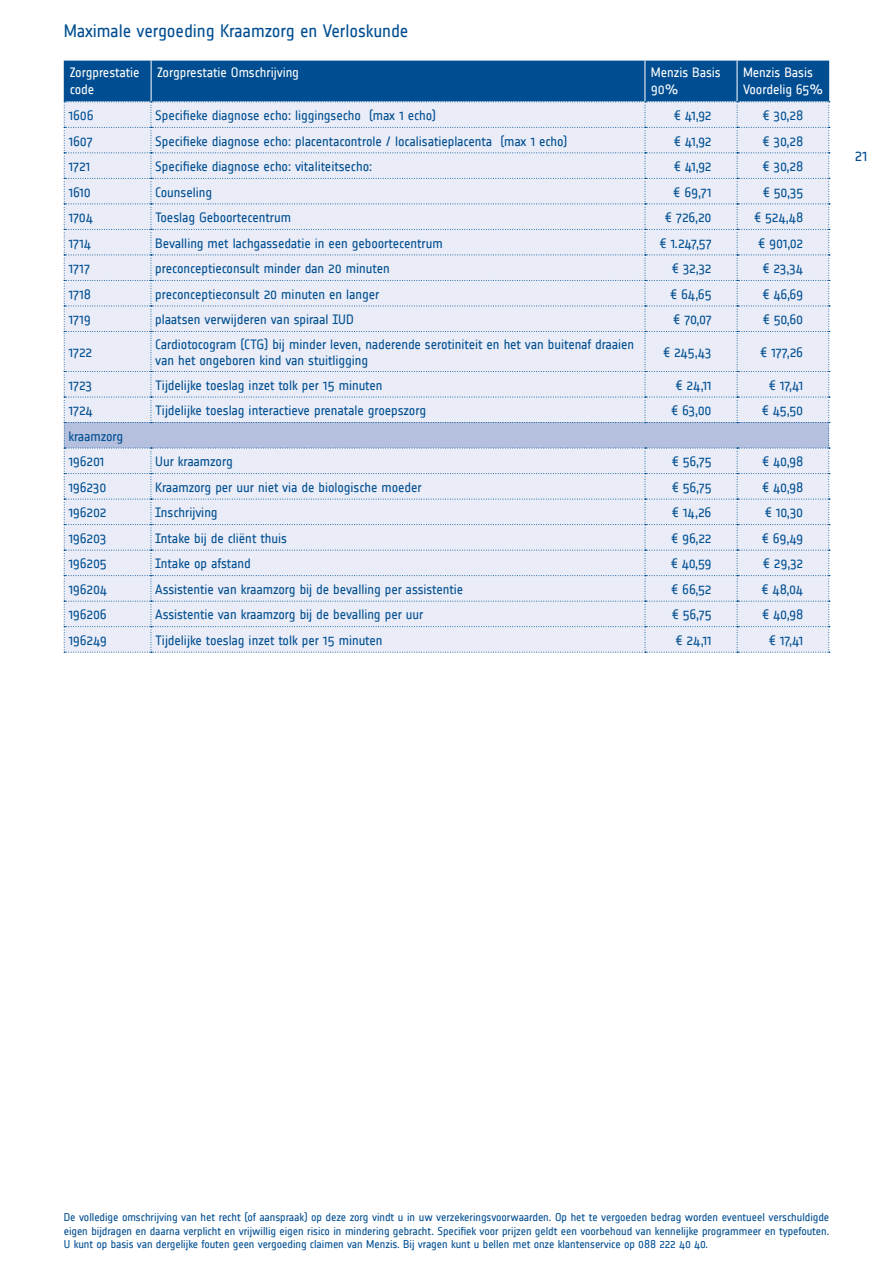
<style>
.page{position:relative;width:893px;height:1263px;background:#fff}
.page>*{position:absolute;margin:0;border:0;box-sizing:border-box;transform-origin:0 0}
.subkop{font:18px "Notes";letter-spacing:-.005em;color:#004e91}
.t1{font:15px "Notes";color:#004e91}
.t2{font:13.5px/16.5px "Notes";letter-spacing:-.005em;color:#004e91}
.t3{font:13.5px/16.5px "Notes";letter-spacing:-.005em;color:#fff}
.t4{font:11.25px/13.5px "Notes";letter-spacing:-.005em;color:#004e91;text-align:justify}
</style>
<div class="page">
<svg style="left:64px;top:61px;width:766px;height:592px;background:#d4deed"></svg>
<p class="subkop" style="left:64px;top:22px;width:346px">Maximale vergoeding Kraamzorg en Verloskunde</p>
<p class="t3" style="left:70px;top:65px;width:71px">Zorgprestatie code</p>
<p class="t3" style="left:157px;top:65px;width:143px">Zorgprestatie Omschrijving</p>
<p class="t3" style="left:651px;top:65px;width:71px">Menzis Basis<br>90%</p>
<p class="t3" style="left:743px;top:65px;width:82px">Menzis Basis<br>Voordelig 65%</p>
<p class="t2" style="left:68px;top:107px;width:27px">1606</p>
<p class="t2" style="left:155px;top:107px;width:282px">Specifieke diagnose echo: liggingsecho (max 1 echo)</p>
<p class="t2" style="left:674px;top:107px;width:39px">€ 41,92</p>
<p class="t2" style="left:762px;top:107px;width:42px">€ 30,28</p>
<p class="t2" style="left:68px;top:133px;width:26px">1607</p>
<p class="t2" style="left:155px;top:133px;width:414px">Specifieke diagnose echo: placentacontrole / localisatieplacenta (max 1 echo)</p>
<p class="t2" style="left:674px;top:133px;width:39px">€ 41,92</p>
<p class="t2" style="left:762px;top:133px;width:42px">€ 30,28</p>
<p class="t2" style="left:68px;top:158px;width:23px">1721</p>
<p class="t2" style="left:155px;top:158px;width:218px">Specifieke diagnose echo: vitaliteitsecho:</p>
<p class="t2" style="left:674px;top:158px;width:39px">€ 41,92</p>
<p class="t2" style="left:762px;top:158px;width:42px">€ 30,28</p>
<p class="t2" style="left:68px;top:184px;width:24px">1610</p>
<p class="t2" style="left:155px;top:184px;width:58px">Counseling</p>
<p class="t2" style="left:673px;top:184px;width:40px">€ 69,71</p>
<p class="t2" style="left:763px;top:184px;width:42px">€ 50,35</p>
<p class="t2" style="left:68px;top:209px;width:26px">1704</p>
<p class="t2" style="left:155px;top:209px;width:137px">Toeslag Geboortecentrum</p>
<p class="t2" style="left:665px;top:209px;width:48px">€ 726,20</p>
<p class="t2" style="left:754px;top:209px;width:51px">€ 524,48</p>
<p class="t2" style="left:68px;top:235px;width:24px">1714</p>
<p class="t2" style="left:155px;top:235px;width:289px">Bevalling met lachgassedatie in een geboortecentrum</p>
<p class="t2" style="left:659px;top:235px;width:54px">€ 1.247,57</p>
<p class="t2" style="left:758px;top:235px;width:47px">€ 901,02</p>
<p class="t2" style="left:68px;top:260px;width:23px">1717</p>
<p class="t2" style="left:155px;top:260px;width:236px">preconceptieconsult minder dan 20 minuten</p>
<p class="t2" style="left:672px;top:260px;width:41px">€ 32,32</p>
<p class="t2" style="left:762px;top:260px;width:42px">€ 23,34</p>
<p class="t2" style="left:68px;top:286px;width:24px">1718</p>
<p class="t2" style="left:155px;top:286px;width:226px">preconceptieconsult 20 minuten en langer</p>
<p class="t2" style="left:670px;top:286px;width:43px">€ 64,65</p>
<p class="t2" style="left:762px;top:286px;width:42px">€ 46,69</p>
<p class="t2" style="left:68px;top:311px;width:24px">1719</p>
<p class="t2" style="left:155px;top:311px;width:200px">plaatsen verwijderen van spiraal IUD</p>
<p class="t2" style="left:673px;top:311px;width:40px">€ 70,07</p>
<p class="t2" style="left:763px;top:311px;width:42px">€ 50,60</p>
<p class="t2" style="left:68px;top:344px;width:25px">1722</p>
<p class="t2" style="left:155px;top:336px;width:480px">Cardiotocogram (CTG) bij minder leven, naderende serotiniteit en het van buitenaf draaien van het ongeboren kind van stuitligging</p>
<p class="t2" style="left:663px;top:344px;width:50px">€ 245,43</p>
<p class="t2" style="left:760px;top:344px;width:45px">€ 177,26</p>
<p class="t2" style="left:68px;top:377px;width:25px">1723</p>
<p class="t2" style="left:155px;top:377px;width:229px">Tijdelijke toeslag inzet tolk per 15 minuten</p>
<p class="t2" style="left:676px;top:377px;width:37px">€ 24,11</p>
<p class="t2" style="left:769px;top:377px;width:36px">€ 17,41</p>
<p class="t2" style="left:68px;top:402px;width:26px">1724</p>
<p class="t2" style="left:155px;top:402px;width:272px">Tijdelijke toeslag interactieve prenatale groepszorg</p>
<p class="t2" style="left:671px;top:402px;width:42px">€ 63,00</p>
<p class="t2" style="left:762px;top:402px;width:43px">€ 45,50</p>
<p class="t2" style="left:68px;top:428px;width:56px">kraamzorg</p>
<p class="t2" style="left:68px;top:453px;width:37px">196201</p>
<p class="t2" style="left:155px;top:453px;width:79px">Uur kraamzorg</p>
<p class="t2" style="left:672px;top:453px;width:41px">€ 56,75</p>
<p class="t2" style="left:762px;top:453px;width:43px">€ 40,98</p>
<p class="t2" style="left:68px;top:479px;width:40px">196230</p>
<p class="t2" style="left:155px;top:479px;width:268px">Kraamzorg per uur niet via de biologische moeder</p>
<p class="t2" style="left:672px;top:479px;width:41px">€ 56,75</p>
<p class="t2" style="left:762px;top:479px;width:43px">€ 40,98</p>
<p class="t2" style="left:68px;top:504px;width:40px">196202</p>
<p class="t2" style="left:155px;top:504px;width:64px">Inschrijving</p>
<p class="t2" style="left:672px;top:504px;width:41px">€ 14,26</p>
<p class="t2" style="left:765px;top:504px;width:40px">€ 10,30</p>
<p class="t2" style="left:68px;top:530px;width:39px">196203</p>
<p class="t2" style="left:155px;top:530px;width:133px">Intake bij de cliënt thuis</p>
<p class="t2" style="left:671px;top:530px;width:42px">€ 96,22</p>
<p class="t2" style="left:762px;top:530px;width:43px">€ 69,49</p>
<p class="t2" style="left:68px;top:555px;width:40px">196205</p>
<p class="t2" style="left:155px;top:555px;width:97px">Intake op afstand</p>
<p class="t2" style="left:671px;top:555px;width:42px">€ 40,59</p>
<p class="t2" style="left:763px;top:555px;width:42px">€ 29,32</p>
<p class="t2" style="left:68px;top:581px;width:40px">196204</p>
<p class="t2" style="left:155px;top:581px;width:310px">Assistentie van kraamzorg bij de bevalling per assistentie</p>
<p class="t2" style="left:671px;top:581px;width:42px">€ 66,52</p>
<p class="t2" style="left:762px;top:581px;width:43px">€ 48,04</p>
<p class="t2" style="left:68px;top:606px;width:40px">196206</p>
<p class="t2" style="left:155px;top:606px;width:270px">Assistentie van kraamzorg bij de bevalling per uur</p>
<p class="t2" style="left:672px;top:606px;width:41px">€ 56,75</p>
<p class="t2" style="left:762px;top:606px;width:43px">€ 40,98</p>
<p class="t2" style="left:68px;top:632px;width:40px">196249</p>
<p class="t2" style="left:155px;top:632px;width:229px">Tijdelijke toeslag inzet tolk per 15 minuten</p>
<p class="t2" style="left:676px;top:632px;width:37px">€ 24,11</p>
<p class="t2" style="left:769px;top:632px;width:36px">€ 17,41</p>
<p class="t1" style="left:855px;top:148px;width:14px">21</p>
<p class="t4" style="left:64px;top:1211px;width:767px">De volledige omschrijving van het recht (of aanspraak) op deze zorg vindt u in uw verzekeringsvoorwaarden. Op het te vergoeden bedrag worden eventueel verschuldigde eigen bijdragen en daarna verplicht en vrijwillig eigen risico in mindering gebracht. Specifiek voor prijzen geldt een voorbehoud van kennelijke programmeer en typefouten.<br>U kunt op basis van dergelijke fouten geen vergoeding claimen van Menzis. Bij vragen kunt u bellen met onze klantenservice op 088 222 40 40.</p>
</div>
